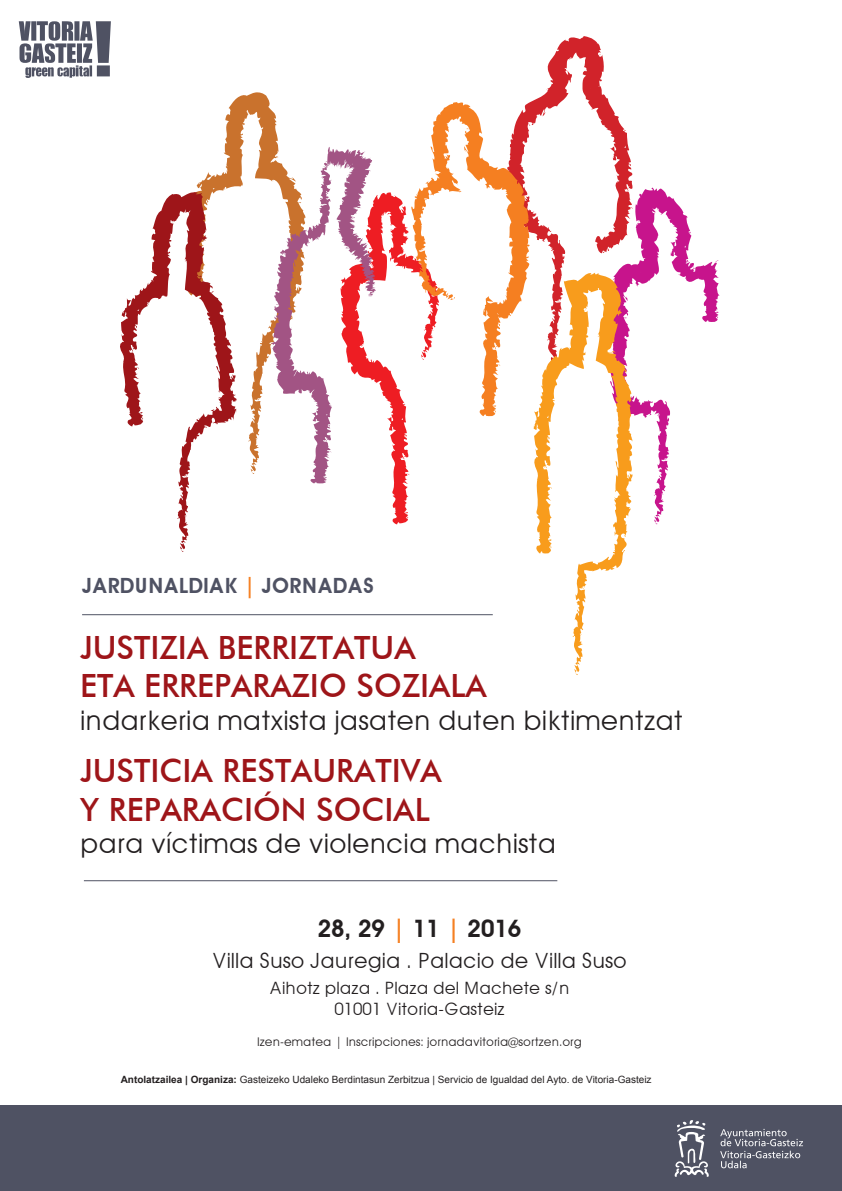
<style>
.page{position:relative;width:842px;height:1191px;background:#fff}
.page>*{position:absolute;margin:0;border:0;box-sizing:border-box;transform-origin:0 0}
.t1{font:500 32px/38.4px "Futura BT";color:#9e1519}
.t2{font:27px "Avant Garde";color:#231f20}
.t3{font:600 24px "Avant Garde";color:#231f20}
.t4{font:21px "Avant Garde";color:#231f20}
.t5{font:600 21px "Avant Garde";color:#4f5263}
.t6{font:17px/20.4px "Avant Garde";color:#231f20;text-align:center}
.t7{font:12px "Avant Garde";color:#231f20}
.t8{font:10px "Arial";color:#231f20}
.s1{color:#f57f21}
.s2{font-weight:700}
</style>
<div class="page">
<svg style="left:531px;top:36px;width:102px;height:237px"></svg>
<svg style="left:196px;top:92px;width:75px;height:382px"></svg>
<svg style="left:120px;top:192px;width:118px;height:360px"></svg>
<svg style="left:608px;top:188px;width:112px;height:336px"></svg>
<svg style="left:533px;top:273px;width:101px;height:402px"></svg>
<svg style="left:271px;top:101px;width:260px;height:424px"></svg>
<hr style="left:82px;top:614px;width:411px;height:1px;background:#4f5263">
<hr style="left:84px;top:880px;width:473px;height:1px;background:#4f5263">
<div style="left:0;top:1106px;width:842px;height:85px;background:#4f5263"></div>
<svg style="left:720px;top:1128px;width:83px;height:40px"></svg>
<svg style="left:674px;top:1120px;width:35px;height:56px"></svg>
<svg style="left:19px;top:21px;width:92px;height:57px"></svg>
<h3 class="t5" style="left:82px;top:572px;width:293px">JARDUNALDIAK <span class="s1">|</span> JORNADAS</h3>
<h1 class="t1" style="left:80px;top:628px;width:408px">JUSTIZIA BERRIZTATUA<br>ETA ERREPARAZIO SOZIALA</h1>
<h2 class="t2" style="left:80px;top:703px;width:604px">indarkeria matxista jasaten duten biktimentzat</h2>
<h1 class="t1" style="left:80px;top:751px;width:363px">JUSTICIA RESTAURATIVA<br>Y REPARACIÓN SOCIAL</h1>
<h2 class="t2" style="left:80px;top:827px;width:477px">para víctimas de violencia machista</h2>
<h3 class="t3" style="left:318px;top:914px;width:205px">28, 29 <span class="s1">|</span> 11 <span class="s1">|</span> 2016</h3>
<h3 class="t4" style="left:212px;top:948px;width:416px">Villa Suso Jauregia . Palacio de Villa Suso</h3>
<h3 class="t6" style="left:270px;top:978px;width:301px">Aihotz plaza . Plaza del Machete s/n<br>01001 Vitoria-Gasteiz</h3>
<p class="t7" style="left:257px;top:1034px;width:326px">Izen-ematea | Inscripciones: jornadavitoria@sortzen.org</p>
<p class="t8" style="left:121px;top:1073px;width:532px"><span class="s2">Antolatzailea | Organiza:</span> Gasteizeko Udaleko Berdintasun Zerbitzua | Servicio de Igualdad del Ayto. de Vitoria-Gasteiz</p>
</div>
